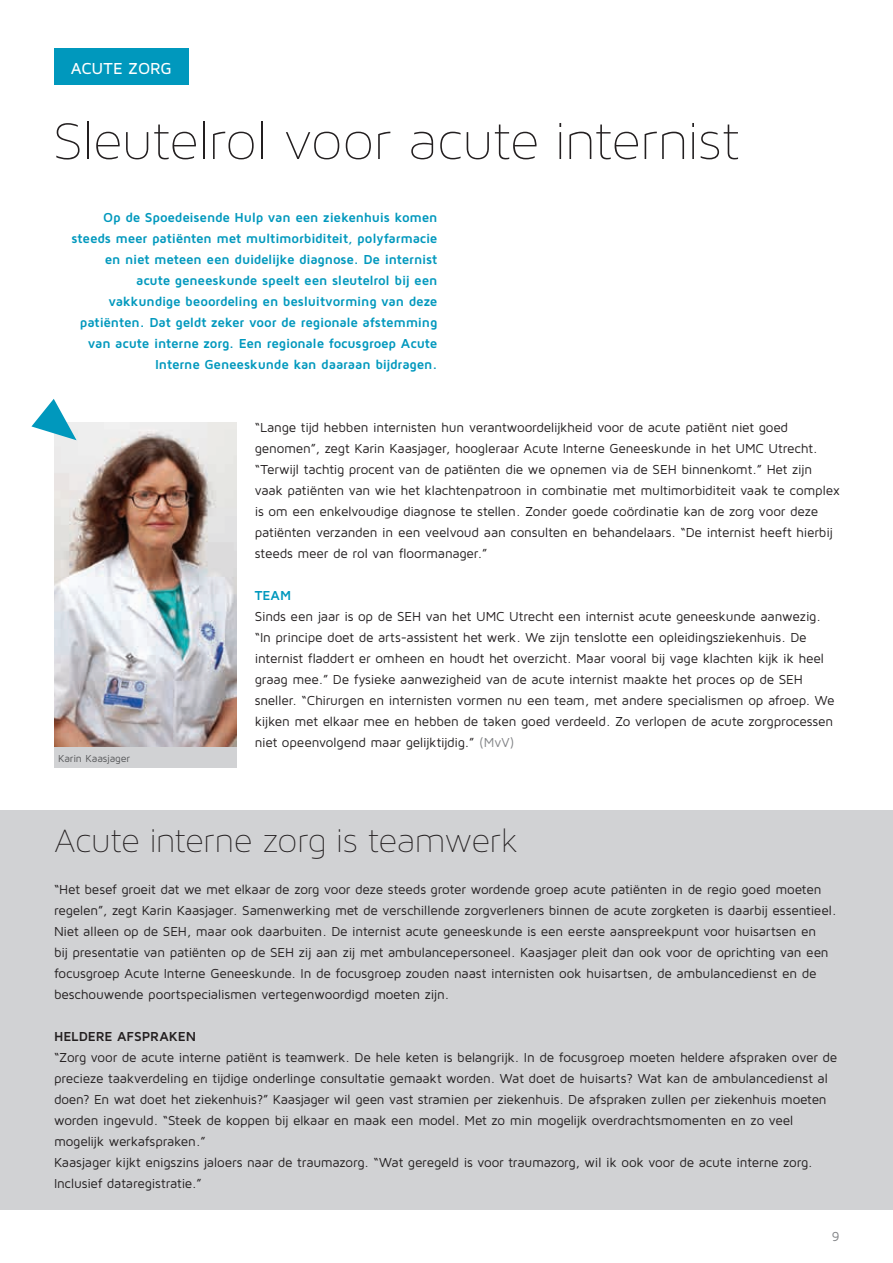
<style>
.page{position:relative;width:893px;height:1263px;background:#fff}
.page>*{position:absolute;margin:0;border:0;box-sizing:border-box;transform-origin:0 0}
.t1{font:57px "Maven Pro Light 200";color:#231f20}
.t2{font:36px "Maven Pro Light 200";letter-spacing:-.005em;color:#231f20}
.t3{font:500 16.5px "Maven Pro";letter-spacing:-.01em;color:#fff}
.t4{font:13.5px/21px "Maven Pro";letter-spacing:-.015em;color:#231f20}
.t5{font:700 13.5px/21px "Maven Pro";letter-spacing:-.015em;color:#0098bd;text-align:right}
.t6{font:700 13.5px "Maven Pro";letter-spacing:-.005em;color:#231f20}
.t7{font:13.5px "Maven Pro";color:#808285}
.t8{font:10.5px "Maven Pro";letter-spacing:-.015em;color:#57585a}
.s1{color:#808285}
</style>
<div class="page">
<div style="left:0;top:810px;width:893px;height:399px;background:#d1d2d4"></div>
<img style="left:54px;top:423px;width:183px;height:324px">
<svg style="left:31px;top:399px;width:46px;height:41px"></svg>
<div style="left:54px;top:747px;width:183px;height:21px;background:#d1d2d4"></div>
<div style="left:54px;top:49px;width:135px;height:36px;background:#0098bd"></div>
<p class="t3" style="left:71px;top:58px;width:102px">ACUTE ZORG</p>
<h1 class="t1" style="left:53px;top:111px;width:688px">Sleutelrol voor acute internist</h1>
<p class="t5" style="left:71px;top:206px;width:368px">Op de Spoedeisende Hulp van een ziekenhuis komen steeds meer patiënten met multimorbiditeit, polyfarmacie en niet meteen een duidelijke diagnose. De internist acute geneeskunde speelt een sleutelrol bij een vakkundige beoordeling en besluitvorming van deze patiënten. Dat geldt zeker voor de regionale afstemming van acute interne zorg. Een regionale focusgroep Acute Interne Geneeskunde kan daaraan bijdragen.</p>
<p class="t8" style="left:58px;top:751px;width:73px">Karin Kaasjager</p>
<p class="t4" style="left:255px;top:416px;width:587px">“Lange tijd hebben internisten hun verantwoordelijkheid voor de acute patiënt niet goed genomen”, zegt Karin Kaasjager, hoogleraar Acute Interne Geneeskunde in het UMC Utrecht. “Terwijl tachtig procent van de patiënten die we opnemen via de SEH binnenkomt.” Het zijn vaak patiënten van wie het klachtenpatroon in combinatie met multimorbiditeit vaak te complex is om een enkelvoudige diagnose te stellen. Zonder goede coördinatie kan de zorg voor deze patiënten verzanden in een veelvoud aan consulten en behandelaars. “De internist heeft hierbij steeds meer de rol van floormanager.”</p>
<p class="t5" style="left:255px;top:584px;width:38px">TEAM</p>
<p class="t4" style="left:255px;top:606px;width:581px">Sinds een jaar is op de SEH van het UMC Utrecht een internist acute geneeskunde aanwezig. “In principe doet de arts-assistent het werk. We zijn tenslotte een opleidingsziekenhuis. De internist fladdert er omheen en houdt het overzicht. Maar vooral bij vage klachten kijk ik heel graag mee.” De fysieke aanwezigheid van de acute internist maakte het proces op de SEH sneller. “Chirurgen en internisten vormen nu een team, met andere specialismen op afroep. We kijken met elkaar mee en hebben de taken goed verdeeld. Zo verlopen de acute zorgprocessen niet opeenvolgend maar gelijktijdig.” <span class="s1">(MvV)</span></p>
<h2 class="t2" style="left:54px;top:822px;width:465px">Acute interne zorg is teamwerk</h2>
<p class="t4" style="left:54px;top:878px;width:784px">“Het besef groeit dat we met elkaar de zorg voor deze steeds groter wordende groep acute patiënten in de regio goed moeten regelen”, zegt Karin Kaasjager. Samenwerking met de verschillende zorgverleners binnen de acute zorgketen is daarbij essentieel.<br>Niet alleen op de SEH, maar ook daarbuiten. De internist acute geneeskunde is een eerste aanspreekpunt voor huisartsen en<br>bij presentatie van patiënten op de SEH zij aan zij met ambulancepersoneel. Kaasjager pleit dan ook voor de oprichting van een focusgroep Acute Interne Geneeskunde. In de focusgroep zouden naast internisten ook huisartsen, de ambulancedienst en de beschouwende poortspecialismen vertegenwoordigd moeten zijn.</p>
<p class="t6" style="left:54px;top:1028px;width:144px">HELDERE AFSPRAKEN</p>
<p class="t4" style="left:54px;top:1046px;width:785px">“Zorg voor de acute interne patiënt is teamwerk. De hele keten is belangrijk. In de focusgroep moeten heldere afspraken over de precieze taakverdeling en tijdige onderlinge consultatie gemaakt worden. Wat doet de huisarts? Wat kan de ambulancedienst al doen? En wat doet het ziekenhuis?” Kaasjager wil geen vast stramien per ziekenhuis. De afspraken zullen per ziekenhuis moeten worden ingevuld. “Steek de koppen bij elkaar en maak een model. Met zo min mogelijk overdrachtsmomenten en zo veel mogelijk werkafspraken.”<br>Kaasjager kijkt enigszins jaloers naar de traumazorg. “Wat geregeld is voor traumazorg, wil ik ook voor de acute interne zorg.<br>Inclusief dataregistratie.”</p>
<p class="t7" style="left:832px;top:1228px;width:9px">9</p>
</div>
